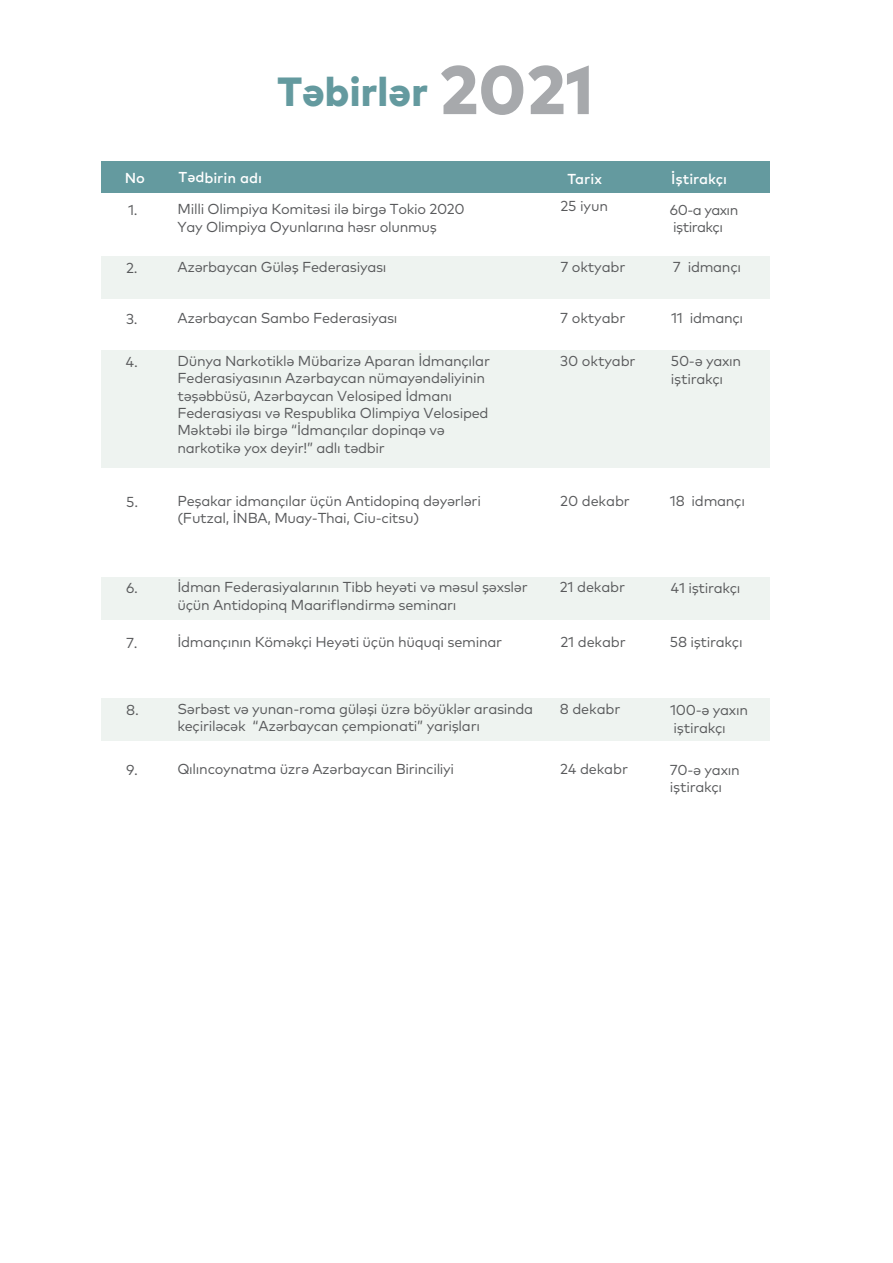
<style>
.page{position:relative;width:893px;height:1263px;background:#fff}
.page>*{position:absolute;margin:0;border:0;box-sizing:border-box;transform-origin:0 0}
.t1{font:800 40.65px "Mark Pro";letter-spacing:.005em;color:#649a9f}
.t2{font:14.4px/17.2px "Mark Pro";letter-spacing:-.02em;color:#58595b}
.t3{font:500 14.4px "Mark Pro";letter-spacing:-.01em;color:#fff}
.t4{font:14.4px/17.2px "Mark Pro";letter-spacing:-.04em;color:#58595b}
.s1{font-size:68.4px;color:#a7a9ac}
</style>
<div class="page">
<div style="left:101px;top:161px;width:669px;height:31px;background:#649a9f"></div>
<div style="left:101px;top:256px;width:669px;height:43px;background:#eef3f0"></div>
<div style="left:101px;top:350px;width:669px;height:118px;background:#eef3f0"></div>
<div style="left:101px;top:577px;width:669px;height:42px;background:#eef3f0"></div>
<div style="left:101px;top:698px;width:669px;height:43px;background:#eef3f0"></div>
<h1 class="t1" style="left:277px;top:60px;width:318px">Təbirlər <span class="s1">2021</span></h1>
<p class="t3" style="left:125px;top:167px;width:22px">No</p>
<p class="t3" style="left:179px;top:167px;width:85px">Tədbirin adı</p>
<p class="t3" style="left:568px;top:168px;width:36px">Tarix</p>
<p class="t3" style="left:671px;top:168px;width:57px">İştirakçı</p>
<p class="t2" style="left:177px;top:199px;width:289px">Milli Olimpiya Komitəsi ilə birgə Tokio 2020<br>Yay Olimpiya Oyunlarına həsr olunmuş</p>
<p class="t2" style="left:177px;top:257px;width:211px">Azərbaycan Güləş Federasiyası</p>
<p class="t2" style="left:560px;top:196px;width:49px">25 iyun</p>
<p class="t4" style="left:670px;top:200px;width:70px">60-a yaxın iştirakçı</p>
<p class="t2" style="left:673px;top:257px;width:70px">7 idmançı</p>
<p class="t2" style="left:128px;top:201px;width:11px">1.</p>
<p class="t2" style="left:560px;top:257px;width:67px">7 oktyabr</p>
<p class="t2" style="left:126px;top:258px;width:13px">2.</p>
<p class="t2" style="left:126px;top:309px;width:13px">3.</p>
<p class="t2" style="left:177px;top:308px;width:222px">Azərbaycan Sambo Federasiyası</p>
<p class="t2" style="left:560px;top:308px;width:67px">7 oktyabr</p>
<p class="t2" style="left:671px;top:308px;width:74px">11 idmançı</p>
<p class="t2" style="left:126px;top:352px;width:14px">4.</p>
<p class="t2" style="left:126px;top:492px;width:14px">5.</p>
<p class="t2" style="left:177px;top:351px;width:314px">Dünya Narkotiklə Mübarizə Aparan İdmançılar Federasiyasının Azərbaycan nümayəndəliyinin təşəbbüsü, Azərbaycan Velosiped İdmanı Federasiyası və Respublika Olimpiya Velosiped Məktəbi ilə birgə “İdmançılar dopinqə və narkotikə yox deyir!” adlı tədbir</p>
<p class="t2" style="left:560px;top:351px;width:77px">30 oktyabr</p>
<p class="t2" style="left:671px;top:351px;width:72px">50-ə yaxın iştirakçı</p>
<p class="t2" style="left:177px;top:491px;width:305px">Peşakar idmançılar üçün Antidopinq dəyərləri (Futzal, İNBA, Muay-Thai, Ciu-citsu)</p>
<p class="t2" style="left:560px;top:491px;width:71px">20 dekabr</p>
<p class="t2" style="left:670px;top:491px;width:77px">18 idmançı</p>
<p class="t2" style="left:177px;top:577px;width:352px">İdman Federasiyalarının Tibb heyəti və məsul şəxslər üçün Antidopinq Maarifləndirmə seminarı</p>
<p class="t2" style="left:126px;top:579px;width:14px">6.</p>
<p class="t2" style="left:560px;top:577px;width:67px">21 dekabr</p>
<p class="t2" style="left:671px;top:579px;width:71px">41 iştirakçı</p>
<p class="t2" style="left:126px;top:633px;width:13px">7.</p>
<p class="t2" style="left:177px;top:632px;width:326px">İdmançının Köməkçi Heyəti üçün hüquqi seminar</p>
<p class="t2" style="left:560px;top:632px;width:67px">21 dekabr</p>
<p class="t2" style="left:670px;top:632px;width:74px">58 iştirakçı</p>
<p class="t2" style="left:126px;top:700px;width:14px">8.</p>
<p class="t2" style="left:560px;top:699px;width:62px">8 dekabr</p>
<p class="t2" style="left:670px;top:700px;width:79px">100-ə yaxın iştirakçı</p>
<p class="t2" style="left:177px;top:699px;width:357px">Sərbəst və yunan-roma güləşi üzrə böyüklər arasinda keçiriləcək “Azərbaycan çempionati” yarişları</p>
<p class="t2" style="left:126px;top:760px;width:14px">9.</p>
<p class="t2" style="left:177px;top:759px;width:278px">Qılıncoynatma üzrə Azərbaycan Birinciliyi</p>
<p class="t2" style="left:560px;top:759px;width:69px">24 dekabr</p>
<p class="t2" style="left:670px;top:760px;width:71px">70-ə yaxın iştirakçı</p>
</div>
